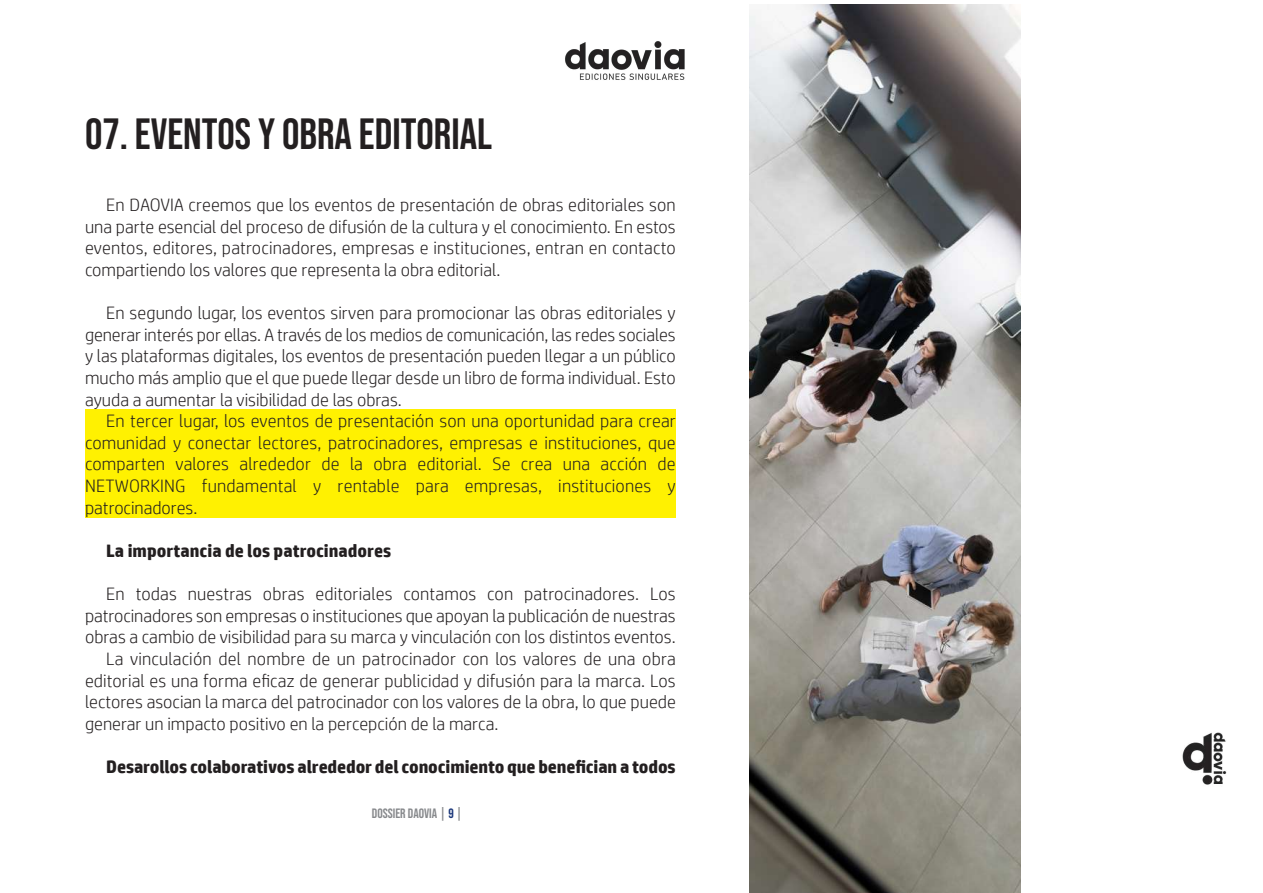
<style>
.page{position:relative;width:1263px;height:893px;background:#fff}
.page>*{position:absolute;margin:0;border:0;box-sizing:border-box;transform-origin:0 0}
.t1{font:43.5px "Bebas Neue";color:#231f20}
.t2{font:300 18px/21.6px "HP Simplified";color:#231f20;text-align:justify}
.t3{font:700 18px "HP Simplified";letter-spacing:-.005em;color:#231f20}
.t4{font:13.5px "Bebas Neue";color:#87898c}
.s1{color:#1b377a}
</style>
<div class="page">
<img style="left:565px;top:41px;width:120px;height:39px">
<img style="left:1182px;top:732px;width:45px;height:53px">
<img style="left:749px;top:4px;width:271px;height:889px">
<div style="left:85px;top:409px;width:591px;height:108px;background:#fff101"></div>
<h1 class="t1" style="left:85px;top:110px;width:409px">07. EVENTOS Y OBRA EDITORIAL</h1>
<p class="t2" style="left:85px;top:194px;width:592px;text-indent:21px">En DAOVIA creemos que los eventos de presentación de obras editoriales son una parte esencial del proceso de difusión de la cultura y el conocimiento. En estos eventos, editores, patrocinadores, empresas e instituciones, entran en contacto compartiendo los valores que representa la obra editorial.</p>
<p class="t2" style="left:85px;top:302px;width:592px;text-indent:21px">En segundo lugar, los eventos sirven para promocionar las obras editoriales y generar interés por ellas. A través de los medios de comunicación, las redes sociales y las plataformas digitales, los eventos de presentación pueden llegar a un público mucho más amplio que el que puede llegar desde un libro de forma individual. Esto ayuda a aumentar la visibilidad de las obras.</p>
<p class="t2" style="left:85px;top:410px;width:592px;text-indent:21px">En tercer lugar, los eventos de presentación son una oportunidad para crear comunidad y conectar lectores, patrocinadores, empresas e instituciones, que comparten valores alrededor de la obra editorial. Se crea una acción de NETWORKING fundamental y rentable para empresas, instituciones y patrocinadores.</p>
<p class="t3" style="left:106px;top:540px;width:286px">La importancia de los patrocinadores</p>
<p class="t2" style="left:106px;top:583px;width:571px">En todas nuestras obras editoriales contamos con patrocinadores. Los</p>
<p class="t2" style="left:85px;top:604px;width:592px">patrocinadores son empresas o instituciones que apoyan la publicación de nuestras</p>
<p class="t2" style="left:85px;top:626px;width:592px">obras a cambio de visibilidad para su marca y vinculación con los distintos eventos.</p>
<p class="t2" style="left:106px;top:648px;width:571px">La vinculación del nombre de un patrocinador con los valores de una obra</p>
<p class="t2" style="left:85px;top:669px;width:592px">editorial es una forma eficaz de generar publicidad y difusión para la marca. Los</p>
<p class="t2" style="left:85px;top:691px;width:592px">lectores asocian la marca del patrocinador con los valores de la obra, lo que puede</p>
<p class="t2" style="left:85px;top:712px;width:415px">generar un impacto positivo en la percepción de la marca.</p>
<p class="t3" style="left:106px;top:756px;width:571px">Desarollos colaborativos alrededor del conocimiento que benefician a todos</p>
<p class="t4" style="left:372px;top:806px;width:92px">DOSSIER DAOVIA | <span class="s1">9</span> |</p>
</div>
